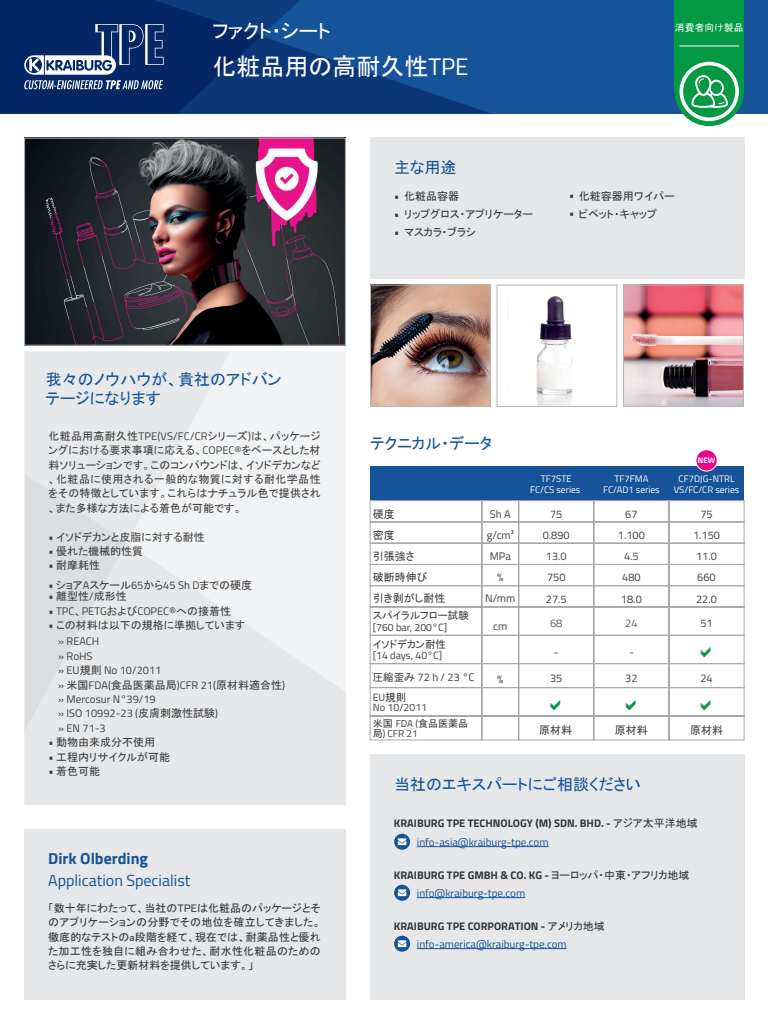
<style>
.page{position:relative;width:768px;height:1024px;background:#fff}
.page>*{position:absolute;margin:0;border:0;box-sizing:border-box;transform-origin:0 0}
.t1{font:24px "MS P Gothic";color:#fff}
.t2{font:20px "MS P Gothic";letter-spacing:-.015em;color:#fff}
.t3{font:16px/19.2px "MS P Gothic";color:#165398}
.t4{font:16px "Titillium Web";color:#165398}
.t5{font:700 16px "Titillium Web";color:#165398}
.t6{font:11px/14.4px "MS P Gothic";color:#3e3e3f;text-align:justify}
.t7{font:11px/14.4px "Titillium Web";color:#3e3e3f}
.t8{font:11px/14.4px "MS P Gothic";color:#323738;text-align:justify}
.t9{font:700 11px/19px "Titillium Web";color:#323738}
.t10{font:11px/18px "Titillium Web";color:#165398}
.t11{font:300 11px "Titillium Web";color:#3e3e3f}
.t12{font:10.5px/10px "Titillium Web";color:#3e3e3f}
.t13{font:10.5px "MS P Gothic";color:#3e3e3f}
.t14{font:10px "MS P Gothic";color:#3e3e3f}
.t15{font:10px "Titillium Web";color:#3e3e3f}
.t16{font:9.8px "MS P Gothic";letter-spacing:.01em;color:#fff}
.t17{font:9.5px/11.4px "Titillium Web";color:#fff;text-align:center}
.t18{font:700 8px "Titillium Web";color:#fff}
.s1{font-family:"Titillium Web"}
.s2{font-family:"MS P Gothic"}
.s3{font-family:"MS P Gothic";font-size:10.5px}
.s4{font-family:"MS P Gothic";font-weight:400}
.s5{font-weight:400;color:#165398}
.s6{font-weight:700;color:#323738}
.s7{font-family:"MS P Gothic";color:#323738}
</style>
<div class="page">
<div style="left:25px;top:351px;width:321px;height:454px;background:#f2f3f4"></div>
<svg style="left:25px;top:614px;width:321px;height:191px;fill:#e7e8e9"></svg>
<svg style="left:25px;top:352px;width:205px;height:379px;fill:#e7e8e9"></svg>
<div style="left:0;top:0;width:768px;height:114px;background:#165398"></div>
<svg style="left:300px;top:49px;width:190px;height:65px"></svg>
<svg style="left:0;top:0;width:300px;height:114px;background:#082e6e"></svg>
<svg style="left:24px;top:24px;width:140px;height:65px;background:#3e5787"></svg>
<div style="left:675px;top:0;width:69px;height:91px;background:#039945"></div>
<hr style="left:680px;top:46px;width:59px;height:1px;background:#fff">
<div style="left:675px;top:57px;width:69px;height:69px;background:#039945;border-radius:50%"></div>
<svg style="left:680px;top:62px;width:59px;height:59px"></svg>
<div style="left:24px;top:829px;width:322px;height:171px;background:#e6e7e9"></div>
<div style="left:370px;top:755px;width:374px;height:245px;background:#e6e7e9"></div>
<svg style="left:394px;top:834px;width:16px;height:16px"></svg>
<svg style="left:398px;top:838px;width:8px;height:7px"></svg>
<svg style="left:394px;top:885px;width:16px;height:16px"></svg>
<svg style="left:398px;top:889px;width:8px;height:7px"></svg>
<svg style="left:394px;top:936px;width:16px;height:16px"></svg>
<svg style="left:398px;top:940px;width:8px;height:7px"></svg>
<hr style="left:417px;top:846px;width:132px;height:1px;background:#165398">
<hr style="left:417px;top:897px;width:108px;height:1px;background:#165398">
<hr style="left:417px;top:948px;width:150px;height:1px;background:#165398">
<div style="left:370px;top:138px;width:374px;height:141px;background:#e6e7e9"></div>
<img style="left:26px;top:140px;width:318px;height:204px">
<div style="left:24px;top:138px;width:322px;height:208px;border:1px solid #b2b6b6"></div>
<img style="left:372px;top:287px;width:117px;height:118px">
<img style="left:507px;top:296px;width:66px;height:109px">
<img style="left:625px;top:287px;width:117px;height:118px">
<div style="left:370px;top:285px;width:121px;height:122px;border:1px solid #b2b6b6"></div>
<div style="left:497px;top:285px;width:120px;height:122px;border:1px solid #b2b6b6"></div>
<div style="left:623px;top:285px;width:121px;height:122px;border:1px solid #b2b6b6"></div>
<div style="left:370px;top:466px;width:374px;height:35px;background:#165398"></div>
<svg style="left:370px;top:500px;width:374px;height:240px"></svg>
<div style="left:696px;top:450px;width:21px;height:21px;background:#ed028c;border-radius:50%"></div>
<div style="left:696px;top:450px;width:21px;height:21px;border:1px solid #fff;border-radius:50%"></div>
<svg style="left:701px;top:647px;width:10px;height:11px"></svg>
<svg style="left:551px;top:699px;width:9px;height:11px"></svg>
<svg style="left:626px;top:699px;width:10px;height:11px"></svg>
<svg style="left:701px;top:699px;width:10px;height:11px"></svg>
<h2 class="t2" style="left:212px;top:21px;width:120px">ファクト・シート</h2>
<p class="t16" style="left:675px;top:22px;width:70px">消費者向け製品</p>
<h1 class="t1" style="left:212px;top:54px;width:258px">化粧品用の高耐久性<span class="s1">TPE</span></h1>
<h3 class="t3" style="left:394px;top:157px;width:64px">主な用途</h3>
<p class="t8" style="left:394px;top:189px;width:67px"><span class="s1">•</span> 化粧品容器</p>
<p class="t8" style="left:569px;top:189px;width:107px"><span class="s1">•</span> 化粧容器用ワイパー</p>
<p class="t8" style="left:394px;top:207px;width:140px"><span class="s1">•</span> リップグロス・アプリケーター</p>
<p class="t8" style="left:569px;top:207px;width:89px"><span class="s1">•</span> ピペット・キャップ</p>
<p class="t8" style="left:394px;top:225px;width:83px"><span class="s1">•</span> マスカラ・ブラシ</p>
<h3 class="t3" style="left:46px;top:370px;width:237px">我々のノウハウが、貴社のアドバンテージになります</h3>
<p class="t6" style="left:49px;top:429px;width:274px">化粧品用高耐久性<span class="s1">TPE(VS/FC/CR</span>シリーズ<span class="s1">)</span>は、パッケージングにおける要求事項に応える、<span class="s1">COPEC®</span>をベースとした材料ソリューションです。このコンパウンドは、イソドデカンなど、化粧品に使用される一般的な物質に対する耐化学品性をその特徴としています。これらはナチュラル色で提供され、また多様な方法による着色が可能です。</p>
<p class="t6" style="left:49px;top:529px;width:158px"><span class="s1">•</span> イソドデカンと皮脂に対する耐性</p>
<p class="t6" style="left:49px;top:544px;width:96px"><span class="s1">•</span> 優れた機械的性質</p>
<p class="t6" style="left:49px;top:558px;width:53px"><span class="s1">•</span> 耐摩耗性</p>
<p class="t6" style="left:49px;top:578px;width:205px"><span class="s1">•</span> ショア<span class="s1">A</span>スケール<span class="s1">65</span>から<span class="s1">45 Sh D</span>までの硬度</p>
<p class="t6" style="left:49px;top:589px;width:80px"><span class="s1">•</span> 離型性<span class="s1">/</span>成形性</p>
<p class="t7" style="left:49px;top:603px;width:184px">• TPC<span class="s2">、</span>PETG<span class="s2">および</span>COPEC®<span class="s2">への接着性</span></p>
<p class="t6" style="left:49px;top:618px;width:198px"><span class="s1">•</span> この材料は以下の規格に準拠しています</p>
<p class="t7" style="left:58px;top:634px;width:105px">» REACH<br>» RoHS<br>» EU<span class="s2">規則</span> No 10/2011</p>
<p class="t6" style="left:58px;top:678px;width:228px"><span class="s1">»</span> 米国<span class="s1">FDA(</span>食品医薬品局<span class="s1">)CFR 21(</span>原材料適合性<span class="s1">)</span></p>
<p class="t7" style="left:58px;top:691px;width:161px">» Mercosur N°39/19<br>» ISO 10992-23 (<span class="s2">皮膚刺激性試験</span>) » EN 71-3</p>
<p class="t6" style="left:49px;top:735px;width:108px"><span class="s1">•</span> 動物由来成分不使用</p>
<p class="t6" style="left:49px;top:750px;width:123px"><span class="s1">•</span> 工程内リサイクルが可能</p>
<p class="t6" style="left:49px;top:764px;width:53px"><span class="s1">•</span> 着色可能</p>
<h3 class="t5" style="left:48px;top:846px;width:101px">Dirk Olberding</h3>
<h3 class="t4" style="left:48px;top:869px;width:144px">Application Specialist</h3>
<p class="t8" style="left:48px;top:901px;width:274px">「数十年にわたって、当社のTPEは化粧品のパッケージとそのアプリケーションの分野でその地位を確立してきました。徹底的なテストのa段階を経て、現在では、耐薬品性と優れた加工性を独自に組み合わせた、耐水性化粧品のためのさらに充実した更新材料を提供しています。」</p>
<h3 class="t3" style="left:370px;top:434px;width:123px">テクニカル・データ</h3>
<p class="t6" style="left:373px;top:503px;width:74px;line-height:21px;text-align:left">硬度<br>密度<br>引張強さ<br>破断時伸び<br>引き剥がし耐性</p>
<p class="t13" style="left:373px;top:610px;width:98px">スパイラルフロー試験</p>
<p class="t12" style="left:373px;top:621px;width:76px">[760 bar, 200°C]</p>
<p class="t13" style="left:373px;top:639px;width:75px">イソドデカン耐性</p>
<p class="t12" style="left:373px;top:649px;width:71px">[14 days, 40°C]</p>
<p class="t7" style="left:373px;top:669px;width:103px"><span class="s3">圧縮歪</span><span class="s2">み</span> 72 h / 23 °C</p>
<p class="t12" style="left:373px;top:691px;width:56px">EU<span class="s2">規則<br></span>No 10/2011</p>
<p class="t14" style="left:373px;top:718px;width:97px">米国 <span class="s1">FDA (</span>食品医薬品</p>
<p class="t15" style="left:373px;top:726px;width:47px"><span class="s2">局</span>) CFR 21</p>
<p class="t7" style="left:485px;top:503px;width:32px;line-height:21px;text-align:center">Sh A g/cm³<br>MPa<br>%<br>N/mm</p>
<p class="t7" style="left:493px;top:618px;width:15px">cm</p>
<p class="t7" style="left:497px;top:671px;width:8px">%</p>
<p class="t18" style="left:698px;top:455px;width:19px">NEW</p>
<p class="t17" style="left:530px;top:472px;width:52px">TF7STE<br>FC/CS series</p>
<p class="t17" style="left:603px;top:472px;width:58px">TF7FMA<br>FC/AD1 series</p>
<p class="t17" style="left:674px;top:472px;width:67px">CF7DJG-NTRL<br>VS/FC/CR series</p>
<p class="t7" style="left:550px;top:506px;width:14px">75</p>
<p class="t7" style="left:625px;top:506px;width:14px">67</p>
<p class="t7" style="left:700px;top:506px;width:14px">75</p>
<p class="t7" style="left:543px;top:527px;width:29px">0.890</p>
<p class="t7" style="left:618px;top:527px;width:29px">1.100</p>
<p class="t7" style="left:693px;top:527px;width:29px">1.150</p>
<p class="t7" style="left:546px;top:548px;width:22px">13.0</p>
<p class="t7" style="left:624px;top:548px;width:16px">4.5</p>
<p class="t7" style="left:696px;top:548px;width:22px">11.0</p>
<p class="t7" style="left:547px;top:570px;width:20px">750</p>
<p class="t7" style="left:622px;top:570px;width:20px">480</p>
<p class="t7" style="left:697px;top:570px;width:20px">660</p>
<p class="t7" style="left:546px;top:591px;width:22px">27.5</p>
<p class="t7" style="left:621px;top:591px;width:22px">18.0</p>
<p class="t7" style="left:696px;top:591px;width:22px">22.0</p>
<p class="t11" style="left:550px;top:616px;width:14px">68</p>
<p class="t11" style="left:625px;top:616px;width:14px">24</p>
<p class="t7" style="left:700px;top:616px;width:14px">51</p>
<p class="t7" style="left:554px;top:644px;width:6px">-</p>
<p class="t7" style="left:629px;top:644px;width:6px">-</p>
<p class="t7" style="left:550px;top:670px;width:14px">35</p>
<p class="t7" style="left:625px;top:670px;width:14px">32</p>
<p class="t7" style="left:700px;top:670px;width:14px">24</p>
<p class="t6" style="left:539px;top:723px;width:34px">原材料</p>
<p class="t6" style="left:615px;top:723px;width:34px">原材料</p>
<p class="t6" style="left:690px;top:723px;width:34px">原材料</p>
<h3 class="t3" style="left:394px;top:774px;width:248px">当社のエキスパートにご相談ください</h3>
<p class="t9" style="left:417px;top:813px;width:282px;text-indent:-23px">KRAIBURG TPE TECHNOLOGY (M) SDN. BHD. - <span class="s4">アジア太平洋地域</span><span class="s5">info-asia@kraiburg-tpe.com</span></p>
<p class="t9" style="left:417px;top:865px;width:274px;line-height:18px;text-indent:-23px">KRAIBURG TPE GMBH &amp; CO. KG - <span class="s4">ヨーロッパ・中東・アフリカ地域</span><span class="s5">info@kraiburg-tpe.com</span></p>
<p class="t10" style="left:417px;top:916px;width:189px;text-indent:-23px"><span class="s6">KRAIBURG TPE CORPORATION -</span> <span class="s7">アメリカ地域</span>info-america@kraiburg-tpe.com</p>
</div>
